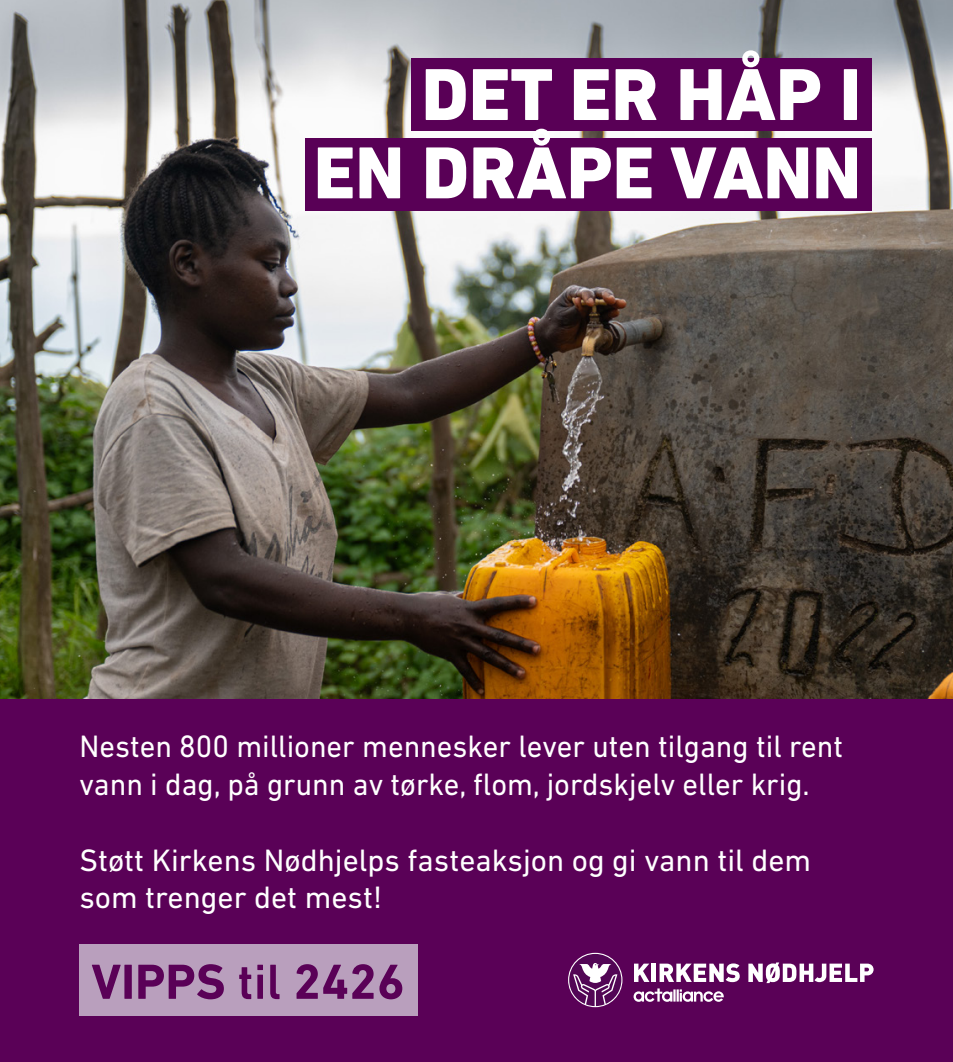
<style>
.page{position:relative;width:953px;height:1062px;background:#fff}
.page>*{position:absolute;margin:0;border:0;box-sizing:border-box;transform-origin:0 0}
.t1{font:800 74.9px "DIN Next LT Pro";color:#fff}
.t2{font:700 50.05px "DIN Next LT Pro";color:#5a0157}
.t3{font:31.5px/37.8px "DIN Next LT Pro";color:#fff}
.s1{font-weight:500}
</style>
<div class="page">
<img style="left:0;top:0;width:952px;height:699px">
<div style="left:0;top:699px;width:952px;height:363px;background:#5a0157"></div>
<div style="left:411px;top:59px;width:461px;height:72px;background:#590056"></div>
<div style="left:305px;top:138px;width:567px;height:73px;background:#590056"></div>
<svg style="left:634px;top:963px;width:15px;height:19px"></svg>
<hr style="left:651px;top:963px;width:4px;height:19px;background:#fff">
<svg style="left:659px;top:963px;width:80px;height:19px"></svg>
<svg style="left:748px;top:962px;width:125px;height:21px"></svg>
<svg style="left:633px;top:988px;width:90px;height:13px"></svg>
<svg style="left:568px;top:952px;width:54px;height:55px"></svg>
<svg style="left:569px;top:954px;width:52px;height:52px"></svg>
<div style="left:79px;top:944px;width:339px;height:71px;background:#b99fbd"></div>
<p class="t1" style="left:421px;top:50px;width:441px">DET ER HÅP I</p>
<p class="t1" style="left:314px;top:129px;width:549px">EN DRÅPE VANN</p>
<p class="t3" style="left:79px;top:727px;width:765px">Nesten 800 millioner mennesker lever uten tilgang til rent vann i dag, på grunn av tørke, flom, jordskjelv eller krig.</p>
<p class="t3" style="left:79px;top:840px;width:733px">Støtt Kirkens Nødhjelps fasteaksjon og gi vann til dem som trenger det mest!</p>
<p class="t2" style="left:91px;top:952px;width:315px">VIPPS <span class="s1">til</span> 2426</p>
</div>
